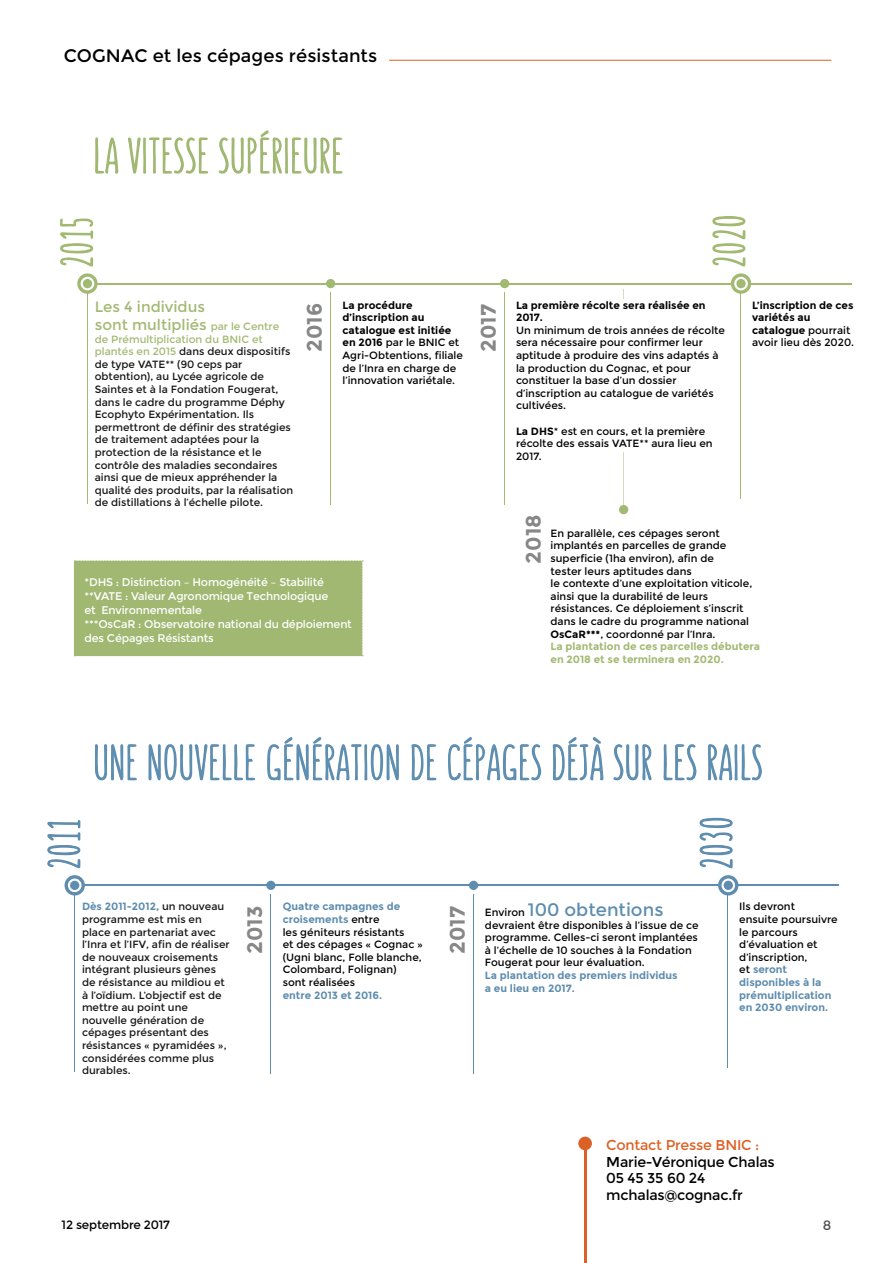
<style>
.page{position:relative;width:893px;height:1263px;background:#fff}
.page>*{position:absolute;margin:0;border:0;box-sizing:border-box;transform-origin:0 0}
.t1{font:700 21px "Montserrat";color:#868786}
.t2{font:18px "Montserrat";letter-spacing:.005em;color:#000}
.t3{font:18px "Montserrat";color:#5e8daf}
.t4{font:15px/18px "Montserrat";color:#a2b972}
.t5{font:14.25px/16.5px "Montserrat";letter-spacing:-.015em;color:#000}
.t6{font:14.25px "Montserrat";letter-spacing:-.015em;color:#db6126}
.t7{font:13.5px "Montserrat";color:#565655}
.t8{font:12px "Montserrat";letter-spacing:-.015em;color:#000}
.t9{font:11.1px/14.1px "Montserrat";letter-spacing:-.015em;color:#fff}
.t10{font:10.5px/12.6px "Montserrat";color:#020203}
.t11{font:10.5px/12.6px "Montserrat";color:#181717}
.t12{font:700 10.5px/12.6px "Montserrat";color:#020203}
.t13{font:700 10.5px/12.6px "Montserrat";color:#5e8daf}
.s1{font-size:10.5px}
.s2{color:#a2b972}
.s3{font-weight:700}
.s4{font-weight:400}
.s5{font-weight:700;color:#a2b972}
.s6{font-weight:700;color:#5e8daf}
.s7{font-size:10.5px;color:#020203}
</style>
<div class="page">
<hr style="left:389px;top:60px;width:442px;height:1px;background:#db6126">
<div style="left:74px;top:560px;width:289px;height:96px;background:#a0b871"></div>
<svg style="left:95px;top:137px;width:24px;height:37px"></svg>
<svg style="left:128px;top:137px;width:81px;height:37px"></svg>
<svg style="left:218px;top:130px;width:125px;height:44px"></svg>
<svg style="left:95px;top:744px;width:42px;height:37px"></svg>
<svg style="left:148px;top:744px;width:108px;height:37px"></svg>
<svg style="left:267px;top:737px;width:132px;height:44px"></svg>
<svg style="left:411px;top:744px;width:26px;height:37px"></svg>
<svg style="left:448px;top:737px;width:94px;height:44px"></svg>
<svg style="left:552px;top:737px;width:52px;height:44px"></svg>
<svg style="left:613px;top:744px;width:39px;height:37px"></svg>
<svg style="left:663px;top:744px;width:34px;height:37px"></svg>
<svg style="left:708px;top:744px;width:54px;height:37px"></svg>
<hr style="left:623px;top:452px;width:1px;height:53px;background:#a2b972">
<hr style="left:95px;top:283px;width:638px;height:2px;background:#a2b972">
<hr style="left:749px;top:283px;width:103px;height:2px;background:#a2b972">
<div style="left:326px;top:279px;width:9px;height:9px;background:#a2b972;border-radius:50%"></div>
<hr style="left:330px;top:292px;width:1px;height:213px;background:#a2b972">
<svg style="left:77px;top:273px;width:21px;height:21px"></svg>
<div style="left:83px;top:279px;width:9px;height:9px;background:#a2b972;border-radius:50%"></div>
<svg style="left:731px;top:273px;width:20px;height:21px"></svg>
<div style="left:736px;top:279px;width:10px;height:9px;background:#a2b972;border-radius:50%"></div>
<hr style="left:87px;top:291px;width:1px;height:213px;background:#a2b972">
<svg style="left:60px;top:218px;width:34px;height:49px"></svg>
<div style="left:500px;top:279px;width:9px;height:9px;background:#a2b972;border-radius:50%"></div>
<div style="left:619px;top:505px;width:9px;height:9px;background:#a2b972;border-radius:50%"></div>
<hr style="left:504px;top:292px;width:1px;height:213px;background:#a2b972">
<hr style="left:740px;top:292px;width:1px;height:207px;background:#a2b972">
<svg style="left:712px;top:216px;width:34px;height:51px"></svg>
<hr style="left:83px;top:884px;width:638px;height:2px;background:#5e8daf">
<hr style="left:736px;top:884px;width:103px;height:2px;background:#5e8daf">
<div style="left:266px;top:881px;width:9px;height:9px;background:#5e8daf;border-radius:50%"></div>
<hr style="left:270px;top:894px;width:1px;height:180px;background:#5e8daf">
<svg style="left:65px;top:875px;width:20px;height:20px"></svg>
<div style="left:70px;top:881px;width:9px;height:9px;background:#5e8daf;border-radius:50%"></div>
<svg style="left:718px;top:875px;width:20px;height:20px"></svg>
<div style="left:724px;top:881px;width:9px;height:9px;background:#5e8daf;border-radius:50%"></div>
<hr style="left:75px;top:893px;width:1px;height:179px;background:#5e8daf">
<svg style="left:47px;top:820px;width:34px;height:49px"></svg>
<div style="left:469px;top:881px;width:9px;height:9px;background:#5e8daf;border-radius:50%"></div>
<hr style="left:473px;top:894px;width:1px;height:180px;background:#5e8daf">
<hr style="left:727px;top:894px;width:1px;height:174px;background:#5e8daf">
<svg style="left:699px;top:817px;width:34px;height:52px"></svg>
<hr style="left:584px;top:1147px;width:2px;height:116px;background:#db6126">
<div style="left:578px;top:1136px;width:14px;height:14px;background:#db6126;border-radius:50%"></div>
<h2 class="t2" style="left:64px;top:45px;width:315px">COGNAC et les cépages résistants</h2>
<h3 class="t4" style="left:95px;top:298px;width:186px">Les 4 individus<br>sont multipliés <span class="s1">par le Centre</span></h3>
<p class="t11" style="left:95px;top:333px;width:200px"><span class="s2">de Prémultiplication du BNIC et plantés en 2015</span> dans deux dispositifs de type VATE** (90 ceps par obtention), au Lycée agricole de Saintes et à la Fondation Fougerat, dans le cadre du programme Déphy Ecophyto Expérimentation. Ils permettront de définir des stratégies de traitement adaptées pour la protection de la résistance et le contrôle des maladies secondaires ainsi que de mieux appréhender la qualité des produits, par la réalisation de distillations à l’échelle pilote.</p>
<p class="t10" style="left:342px;top:299px;width:122px"><span class="s3">La procédure d’inscription au catalogue est initiée en 2016</span> par le BNIC et<br>Agri-Obtentions, filiale de l’Inra en charge de l’innovation variétale.</p>
<h1 class="t1" style="left:302px;top:352px;width:50px;rotate:-90deg">2016</h1>
<h1 class="t1" style="left:476px;top:352px;width:49px;rotate:-90deg">2017</h1>
<p class="t9" style="left:85px;top:575px;width:269px">*DHS : Distinction – Homogénéité – Stabilité **VATE : Valeur Agronomique Technologique<br>et Environnementale<br>***OsCaR : Observatoire national du déploiement des Cépages Résistants</p>
<p class="t12" style="left:516px;top:299px;width:191px">La première récolte sera réalisée en<br>2017.</p>
<p class="t10" style="left:516px;top:324px;width:211px">Un minimum de trois années de récolte sera nécessaire pour confirmer leur aptitude à produire des vins adaptés à la production du Cognac, et pour constituer la base d’un dossier d’inscription au catalogue de variétés cultivées.</p>
<p class="t10" style="left:516px;top:425px;width:198px"><span class="s3">La DHS</span>* est en cours, et la première récolte des essais VATE** aura lieu en<br>2017.</p>
<p class="t12" style="left:752px;top:299px;width:104px">L’inscription de ces variétés au catalogue <span class="s4">pourrait avoir lieu dès 2020.</span></p>
<h1 class="t1" style="left:521px;top:563px;width:51px;rotate:-90deg">2018</h1>
<p class="t10" style="left:550px;top:527px;width:211px">En parallèle, ces cépages seront implantés en parcelles de grande superficie (1ha environ), afin de<br>tester leurs aptitudes dans<br>le contexte d’une exploitation viticole, ainsi que la durabilité de leurs résistances. Ce déploiement s’inscrit dans le cadre du programme national <span class="s3">OsCaR***</span>, coordonné par l’Inra.<br><span class="s5">La plantation de ces parcelles débutera en 2018 et se terminera en 2020.</span></p>
<p class="t11" style="left:82px;top:900px;width:149px"><span class="s6">Dès 2011-2012,</span> un nouveau programme est mis en place en partenariat avec l’Inra et l’IFV, afin de réaliser de nouveaux croisements intégrant plusieurs gènes de résistance au mildiou et à l’oïdium. L’objectif est de mettre au point une nouvelle génération de cépages présentant des résistances « pyramidées », considérées comme plus durables.</p>
<h2 class="t3" style="left:485px;top:899px;width:180px"><span class="s7">Environ</span> 100 obtentions</h2>
<p class="t10" style="left:283px;top:900px;width:142px"><span class="s6">Quatre campagnes de croisements</span> entre<br>les géniteurs résistants<br>et des cépages « Cognac » (Ugni blanc, Folle blanche,<br>Colombard, Folignan)<br>sont réalisées</p>
<p class="t13" style="left:283px;top:989px;width:101px">entre 2013 et 2016.</p>
<h1 class="t1" style="left:242px;top:954px;width:50px;rotate:-90deg">2013</h1>
<h1 class="t1" style="left:445px;top:954px;width:49px;rotate:-90deg">2017</h1>
<p class="t10" style="left:485px;top:919px;width:215px">devraient être disponibles à l’issue de ce programme. Celles-ci seront implantées à l’échelle de 10 souches à la Fondation Fougerat pour leur évaluation.</p>
<p class="t13" style="left:485px;top:969px;width:194px">La plantation des premiers individus a eu lieu en 2017.</p>
<p class="t10" style="left:739px;top:900px;width:100px">Ils devront<br>ensuite poursuivre le parcours d’évaluation et d’inscription,<br>et <span class="s6">seront disponibles à la prémultiplication en 2030 environ.</span></p>
<h3 class="t6" style="left:606px;top:1137px;width:155px">Contact Presse BNIC :</h3>
<h3 class="t5" style="left:606px;top:1154px;width:170px">Marie-Véronique Chalas<br>05 45 35 60 24 mchalas@cognac.fr</h3>
<p class="t8" style="left:62px;top:1218px;width:110px">12 septembre 2017</p>
<p class="t7" style="left:823px;top:1218px;width:10px">8</p>
</div>
